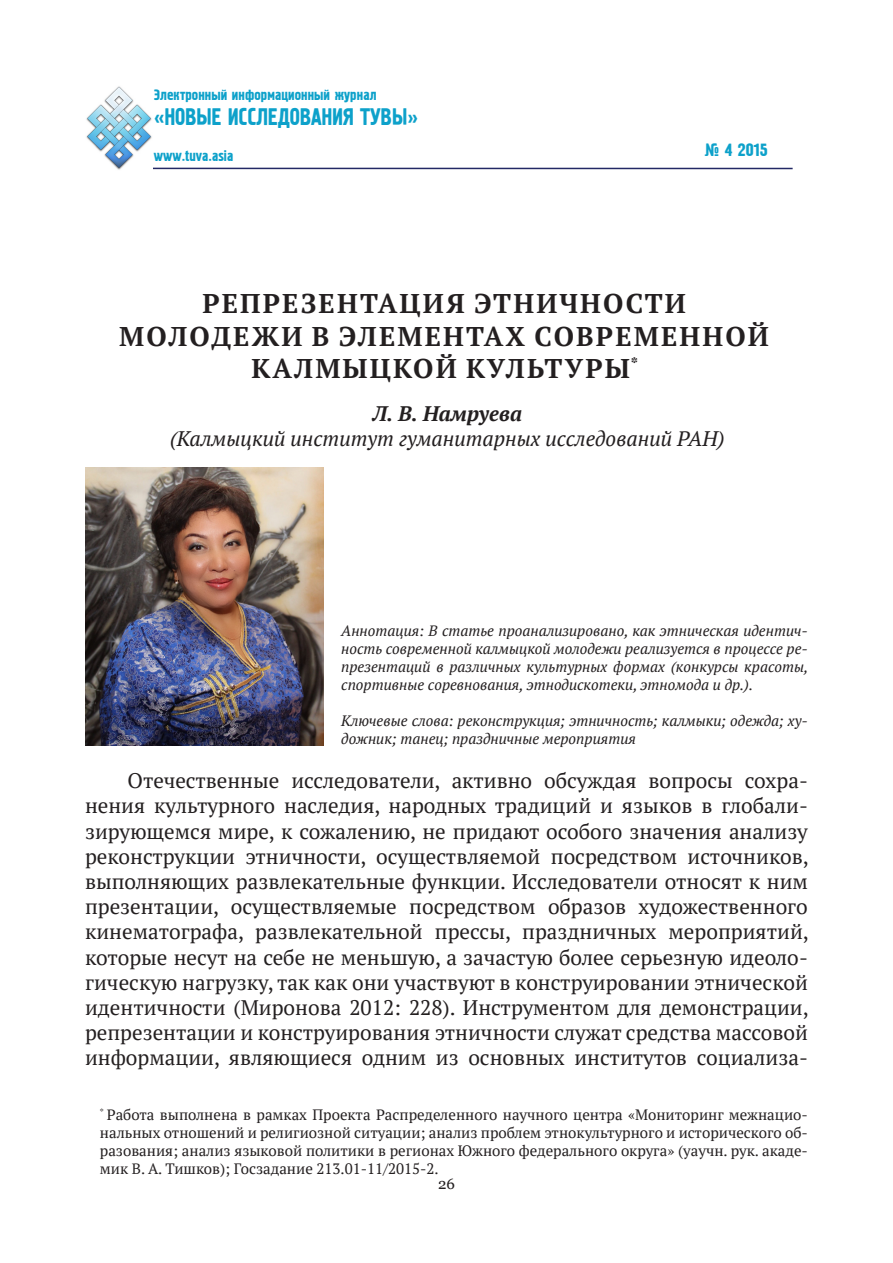
<style>
.page{position:relative;width:893px;height:1263px;background:#fff}
.page>*{position:absolute;margin:0;border:0;box-sizing:border-box;transform-origin:0 0}
.Заголовок{font:700 27px/32.4px "PT Serif";letter-spacing:.08em;color:#231f20;text-align:center}
.t1{font:24.3px "Pollock 1 CTT";color:#0da1ca;scale:.86 1}
.t2{font:21px/25.2px "PT Serif";color:#231f20;text-align:justify}
.Автор{font:italic 21px "PT Serif";color:#231f20}
.Автор-2{font:italic 700 21px "PT Serif";color:#231f20}
.t3{font:18px "Pollock 1 CTT";color:#0da1ca}
.t4{font:italic 15px/18px "PT Serif";color:#231f20;text-align:justify}
.t5{font:15px/18px "PT Serif";color:#231f20;text-align:justify}
.t6{font:15px "Pollock 1 CTT";color:#0da1ca}
.t7{font:15px "Georgia";color:#231f20}
.s1{font-size:21px}
</style>
<div class="page">
<svg style="left:153px;top:167px;width:268px;height:3px"></svg>
<hr style="left:121px;top:168px;width:672px;height:1px;background:#232965">
<img style="left:86px;top:86px;width:67px;height:84px">
<img style="left:85px;top:468px;width:238px;height:278px">
<p class="t6" style="left:154px;top:86px;width:224px">Электронный информационный журнал</p>
<p class="t1" style="left:154px;top:103px;width:309px"><span class="s1">«</span>Новые исследования Тувы<span class="s1">»</span></p>
<p class="t6" style="left:154px;top:147px;width:81px">www.tuva.asia</p>
<p class="t3" style="left:704px;top:140px;width:65px">№ 4 2015</p>
<p class="Заголовок" style="left:202px;top:287px;width:485px">Репрезентация этничности</p>
<p class="Заголовок" style="left:119px;top:320px;width:651px">молодежи в элементах современной калмыцкой культуры<sup>*</sup></p>
<p class="Автор-2" style="left:373px;top:399px;width:151px">Л. В. Намруева</p>
<p class="Автор" style="left:170px;top:425px;width:556px">(Калмыцкий институт гуманитарных исследований РАН)</p>
<p class="t4" style="left:341px;top:621px;width:469px">Аннотация: В статье проанализировано, как этническая идентич&shy;ность современной калмыцкой молодежи реализуется в процессе ре&shy;презентаций в различных культурных формах (конкурсы красоты, спортивные соревнования, этнодискотеки, этномода и др.).</p>
<p class="t4" style="left:341px;top:711px;width:468px">Ключевые слова: реконструкция; этничность; калмыки; одежда; ху&shy;дожник; танец; праздничные мероприятия</p>
<p class="t2" style="left:85px;top:768px;width:725px;text-indent:43px">Отечественные исследователи, активно обсуждая вопросы сохра&shy;нения культурного наследия, народных традиций и языков в глобали&shy;зирующемся мире, к сожалению, не придают особого значения анализу реконструкции этничности, осуществляемой посредством источников, выполняющих развлекательные функции. Исследователи относят к ним презентации, осуществляемые посредством образов художественного кинематографа, развлекательной прессы, праздничных мероприятий, которые несут на себе не меньшую, а зачастую более серьезную идеоло&shy;гическую нагрузку, так как они участвуют в конструировании этнической идентичности (Миронова 2012: 228). Инструментом для демонстрации, репрезентации и конструирования этничности служат средства массовой информации, являющиеся одним из основных институтов социализа-</p>
<p class="t5" style="left:100px;top:1105px;width:709px"><sup>*</sup> Работа выполнена в рамках Проекта Распределенного научного центра «Мониторинг межнацио&shy;нальных отношений и религиозной ситуации; анализ проблем этнокультурного и исторического об&shy;разования; анализ языковой политики в регионах Южного федерального округа» (yаучн. рук. акаде&shy;мик В. А. Тишков); Госзадание 213.01-11/2015-2.</p>
<p class="t7" style="left:438px;top:1175px;width:18px">26</p>
</div>
